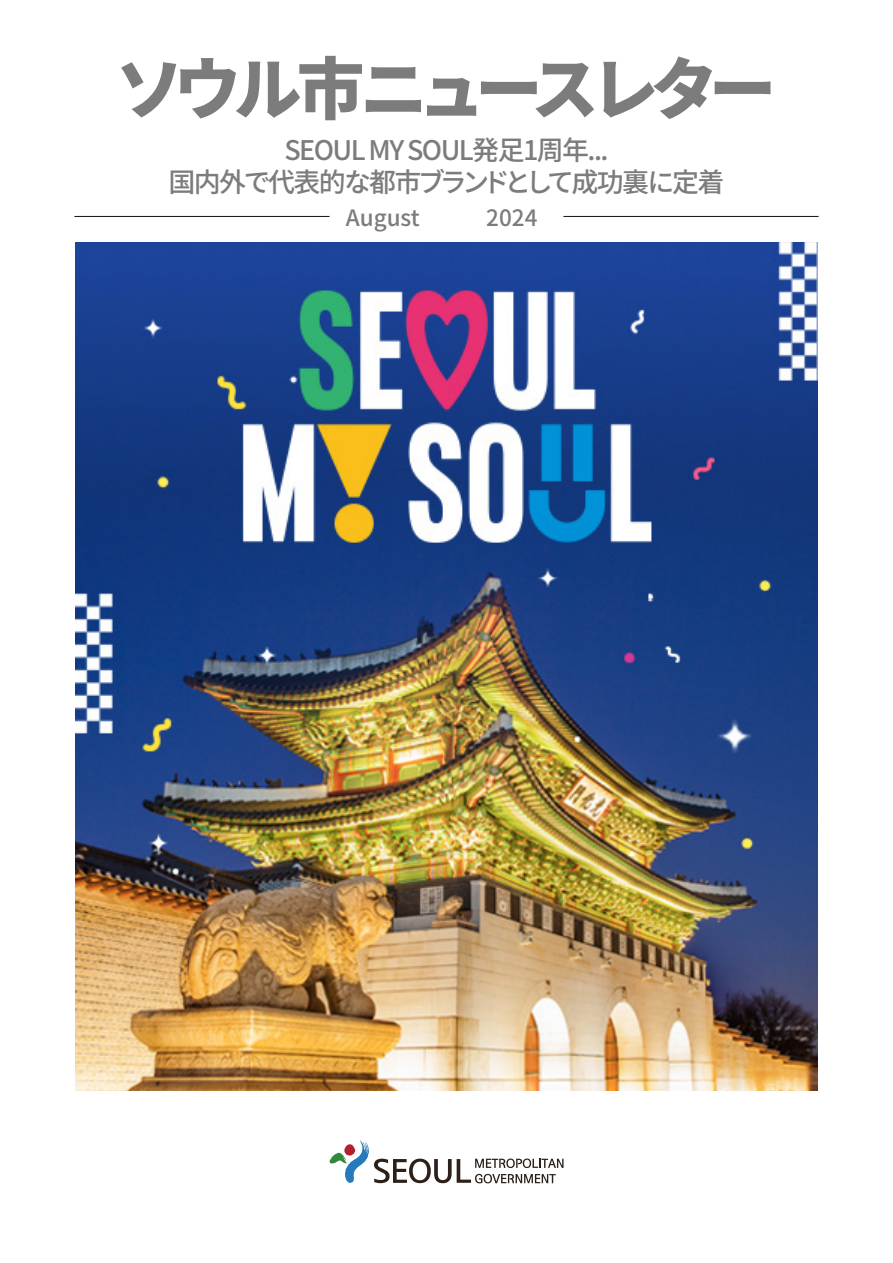
<style>
.page{position:relative;width:893px;height:1263px;background:#fff}
.page>*{position:absolute;margin:0;border:0;box-sizing:border-box;transform-origin:0 0}
.t1{font:900 67.5px "Noto Sans CJ Kkr";letter-spacing:-.13em;color:#7d7c7d}
.t2{font:500 27px/32.4px "Noto Sans CJ Kkr";letter-spacing:-.06em;color:#7d7c7d;text-align:center}
.t3{font:500 22.5px "Noto Sans CJ Kkr";color:#7d7c7d}
</style>
<div class="page">
<svg style="left:329px;top:1140px;width:234px;height:43px"></svg>
<hr style="left:74px;top:216px;width:256px;height:1px;background:#121309">
<hr style="left:563px;top:216px;width:256px;height:1px;background:#121309">
<img style="left:75px;top:242px;width:743px;height:849px">
<h1 class="t1" style="left:116px;top:51px;width:662px">ソウル市ニュースレター</h1>
<p class="t2" style="left:169px;top:134px;width:557px">SEOUL MY SOUL発足1周年...<br>国内外で代表的な都市ブランドとして成功裏に定着</p>
<p class="t3" style="left:346px;top:205px;width:75px">August</p>
<p class="t3" style="left:486px;top:205px;width:53px">2024</p>
</div>
